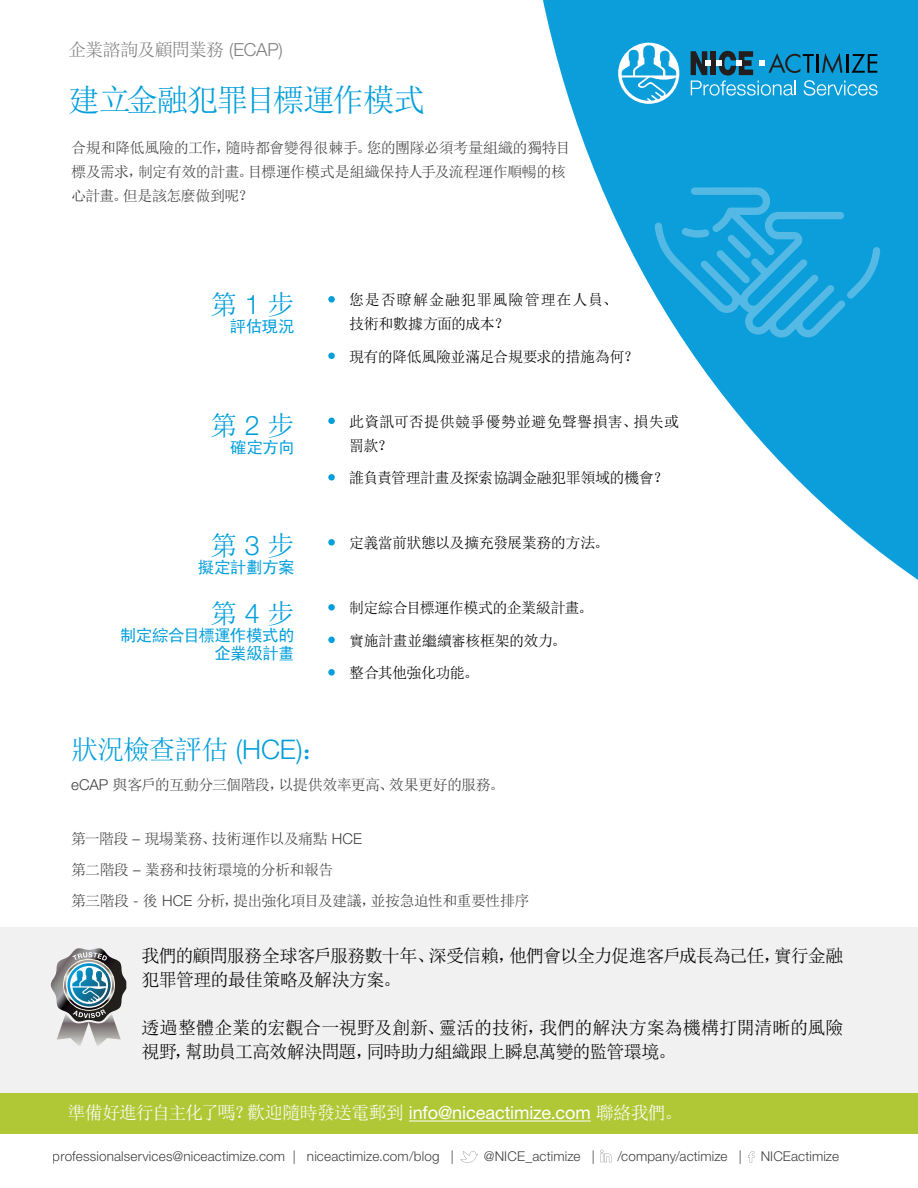
<style>
.page{position:relative;width:918px;height:1188px;background:#fff}
.page>*{position:absolute;margin:0;border:0;box-sizing:border-box;transform-origin:0 0}
.t1{font:31.5px "Sim Sun";letter-spacing:-.045em;color:#009edb}
.t2{font:27px "Sim Sun";letter-spacing:-.03em;color:#009edb}
.t3{font:18px/24px "Sim Sun";letter-spacing:-.015em;color:#000}
.t4{font:18px/24px "Sim Sun";letter-spacing:-.035em;color:#000}
.t5{font:18px "Sim Sun";letter-spacing:-.045em;color:#fff}
.t6{font:18px "Sim Sun";letter-spacing:-.04em;color:#808082}
.t7{font:16.5px/18px "Sim Hei";letter-spacing:-.03em;color:#009edb;text-align:right}
.t8{font:15px/24px "Sim Sun";letter-spacing:-.035em;color:#414042}
.t9{font:15px/32.5px "Sim Sun";letter-spacing:-.025em;color:#000}
.t10{font:15px/24px "Sim Sun";letter-spacing:.05em;color:#000}
.t11{font:15px/24px "Sim Sun";letter-spacing:.01em;color:#000}
.t12{font:300 13.5px "Helvetica Neue LT Std";letter-spacing:.01em;color:#000}
.s1{font-family:"Helvetica Neue LT Std";font-weight:300}
.s2{font-family:"Helvetica Neue LT Std"}
</style>
<div class="page">
<div style="left:0;top:927px;width:918px;height:193px;background:#f1f1f2"></div>
<svg style="left:543px;top:0;width:375px;height:580px;fill:#0c9eda"></svg>
<div style="left:328px;top:296px;width:7px;height:7px;background:#009edb;border-radius:50%"></div>
<div style="left:328px;top:353px;width:7px;height:6px;background:#009edb;border-radius:50%"></div>
<div style="left:328px;top:418px;width:7px;height:6px;background:#009edb;border-radius:50%"></div>
<div style="left:328px;top:474px;width:7px;height:7px;background:#009edb;border-radius:50%"></div>
<div style="left:328px;top:539px;width:7px;height:7px;background:#009edb;border-radius:50%"></div>
<div style="left:328px;top:604px;width:7px;height:7px;background:#009edb;border-radius:50%"></div>
<div style="left:328px;top:637px;width:7px;height:6px;background:#009edb;border-radius:50%"></div>
<div style="left:328px;top:669px;width:7px;height:7px;background:#009edb;border-radius:50%"></div>
<svg style="left:655px;top:187px;width:225px;height:150px;background:#21a6dd"></svg>
<svg style="left:460px;top:1151px;width:18px;height:12px"></svg>
<svg style="left:600px;top:1150px;width:12px;height:12px"></svg>
<svg style="left:748px;top:1151px;width:6px;height:12px"></svg>
<svg style="left:691px;top:51px;width:186px;height:45px;background:#258eba"></svg>
<svg style="left:618px;top:43px;width:61px;height:61px"></svg>
<svg style="left:51px;top:948px;width:75px;height:98px"></svg>
<div style="left:0;top:1094px;width:918px;height:40px;background:#b0c836"></div>
<hr style="left:409px;top:1121px;width:182px;height:1px;background:#fff">
<p class="t6" style="left:68px;top:40px;width:216px">企業諮詢及顧問業務 <span class="s1">(ECAP)</span></p>
<h1 class="t1" style="left:68px;top:84px;width:358px">建立金融犯罪目標運作模式</h1>
<p class="t8" style="left:71px;top:136px;width:501px">合規和降低風險的工作，隨時都會變得很棘手。您的團隊必須考量組織的獨特目標及需求，制定有效的計畫。目標運作模式是組織保持人手及流程運作順暢的核心計畫。但是該怎麼做到呢？</p>
<h2 class="t2" style="left:210px;top:290px;width:86px">第<span class="s1">1</span>步</h2>
<p class="t7" style="left:230px;top:317px;width:66px">評估現況</p>
<p class="t10" style="left:349px;top:288px;width:270px">您是否瞭解金融犯罪風險管理在人員、技術和數據方面的成本？</p>
<p class="t9" style="left:349px;top:340px;width:291px">現有的降低風險並滿足合規要求的措施為何？</p>
<h2 class="t2" style="left:210px;top:412px;width:86px">第<span class="s1">2</span>步</h2>
<p class="t7" style="left:230px;top:438px;width:66px">確定方向</p>
<p class="t11" style="left:349px;top:409px;width:331px">此資訊可否提供競爭優勢並避免聲譽損害、損失或罰款？</p>
<p class="t9" style="left:349px;top:461px;width:320px">誰負責管理計畫及探索協調金融犯罪領域的機會？</p>
<h2 class="t2" style="left:210px;top:532px;width:86px">第<span class="s1">3</span>步</h2>
<p class="t7" style="left:198px;top:558px;width:98px">擬定計劃方案</p>
<h2 class="t2" style="left:210px;top:600px;width:86px">第<span class="s1">4</span>步</h2>
<p class="t7" style="left:120px;top:627px;width:176px">制定綜合目標運作模式的企業級計畫</p>
<p class="t9" style="left:349px;top:526px;width:261px">定義當前狀態以及擴充發展業務的方法。</p>
<p class="t9" style="left:349px;top:591px;width:245px">制定綜合目標運作模式的企業級計畫。實施計畫並繼續審核框架的效力。<br>整合其他強化功能。</p>
<h2 class="t2" style="left:71px;top:736px;width:259px">狀況檢查評估 <span class="s1">(HCE)</span>：</h2>
<p class="t8" style="left:71px;top:773px;width:435px"><span class="s1">eCAP</span> 與客戶的互動分三個階段，以提供效率更高、效果更好的服務。</p>
<p class="t8" style="left:71px;top:823px;width:460px;line-height:31px">第一階段 <span class="s1">–</span> 現場業務、技術運作以及痛點 <span class="s1">HCE<br></span>第二階段 <span class="s1">–</span> 業務和技術環境的分析和報告<br>第三階段 <span class="s1">-</span> 後 <span class="s1">HCE</span> 分析，提出強化項目及建議，並按急迫性和重要性排序</p>
<p class="t4" style="left:141px;top:944px;width:703px">我們的顧問服務全球客戶服務數十年、深受信賴，他們會以全力促進客戶成長為己任，實行金融犯罪管理的最佳策略及解決方案。</p>
<p class="t3" style="left:141px;top:1016px;width:703px">透過整體企業的宏觀合一視野及創新、靈活的技術，我們的解決方案為機構打開清晰的風險視野，幫助員工高效解決問題，同時助力組織跟上瞬息萬變的監管環境。</p>
<p class="t5" style="left:68px;top:1104px;width:616px">準備好進行自主化了嗎？歡迎隨時發送電郵到 <span class="s2">info@niceactimize.com</span> 聯絡我們。</p>
<p class="t12" style="left:53px;top:1148px;width:403px">professionalservices@niceactimize.com | niceactimize.com/blog |</p>
<p class="t12" style="left:484px;top:1148px;width:112px">@NICE_actimize |</p>
<p class="t12" style="left:617px;top:1148px;width:126px">/company/actimize |</p>
<p class="t12" style="left:761px;top:1148px;width:80px">NICEactimize</p>
</div>
